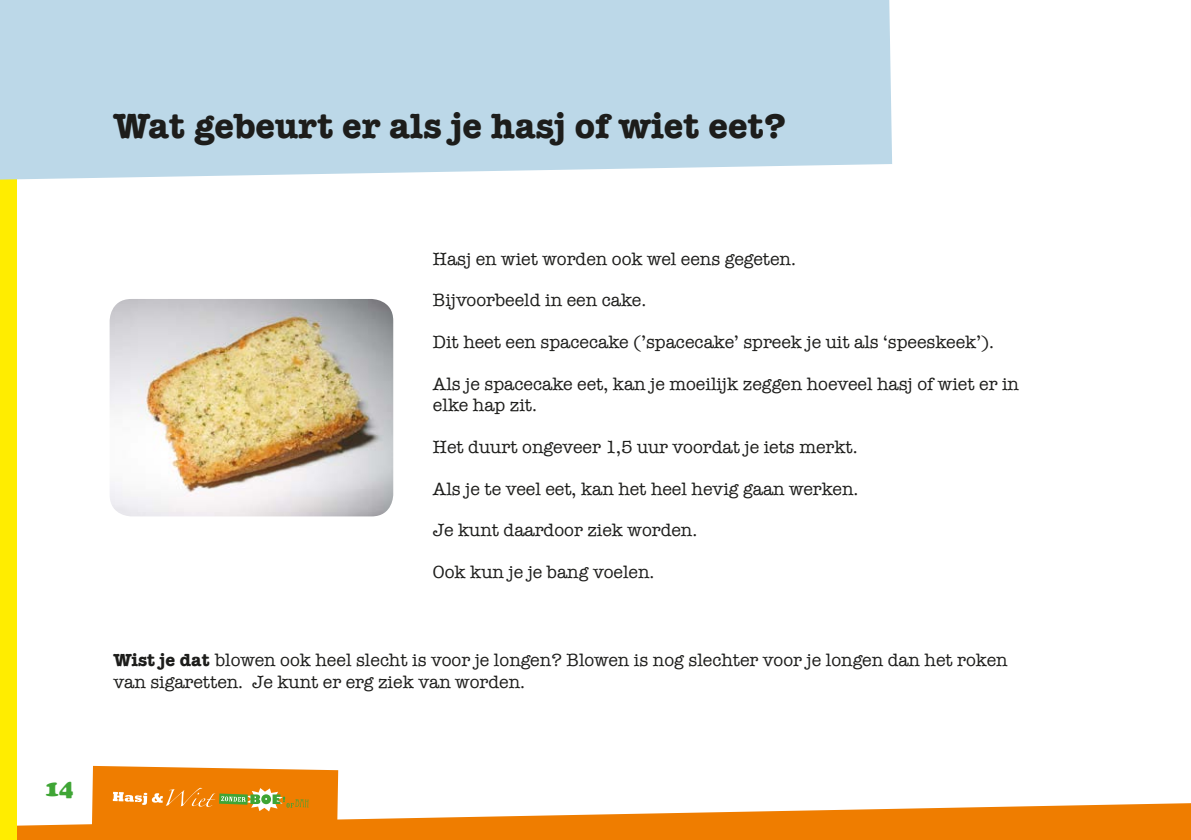
<style>
.page{position:relative;width:1191px;height:840px;background:#fff}
.page>*{position:absolute;margin:0;border:0;box-sizing:border-box;transform-origin:0 0}
.t1{font:700 36px "American Typewriter";color:#1d1d1b}
.t2{font:900 24px "Cooper";color:#3fa535}
.t3{font:18px/21.6px "American Typewriter";color:#1d1d1b}
.s1{font-weight:700}
</style>
<div class="page">
<svg style="left:16px;top:802px;width:1175px;height:37px;fill:#ef7d00"></svg>
<svg style="left:92px;top:765px;width:246px;height:74px"></svg>
<div style="left:0;top:0;width:16px;height:839px;background:#ffed00"></div>
<div style="left:0;top:0;width:892px;height:180px;background:#bcd8e8"></div>
<img style="left:110px;top:299px;width:283px;height:217px">
<h1 class="t1" style="left:113px;top:95px;width:674px">Wat gebeurt er als je hasj of wiet eet?</h1>
<h2 class="t2" style="left:45px;top:773px;width:30px">14</h2>
<p class="t3" style="left:433px;top:247px;width:364px">Hasj en wiet worden ook wel eens gegeten.</p>
<p class="t3" style="left:433px;top:289px;width:215px">Bijvoorbeeld in een cake.</p>
<p class="t3" style="left:433px;top:330px;width:563px">Dit heet een spacecake (’spacecake’ spreek je uit als ‘speeskeek’).</p>
<p class="t3" style="left:433px;top:372px;width:587px">Als je spacecake eet, kan je moeilijk zeggen hoeveel hasj of wiet er in elke hap zit.</p>
<p class="t3" style="left:433px;top:435px;width:426px">Het duurt ongeveer 1,5 uur voordat je iets merkt.</p>
<p class="t3" style="left:433px;top:477px;width:427px">Als je te veel eet, kan het heel hevig gaan werken.</p>
<p class="t3" style="left:433px;top:518px;width:266px">Je kunt daardoor ziek worden.</p>
<p class="t3" style="left:433px;top:560px;width:223px">Ook kun je je bang voelen.</p>
<p class="t3" style="left:113px;top:648px;width:896px"><span class="s1">Wist je dat</span> blowen ook heel slecht is voor je longen? Blowen is nog slechter voor je longen dan het roken van sigaretten. Je kunt er erg ziek van worden.</p>
</div>
